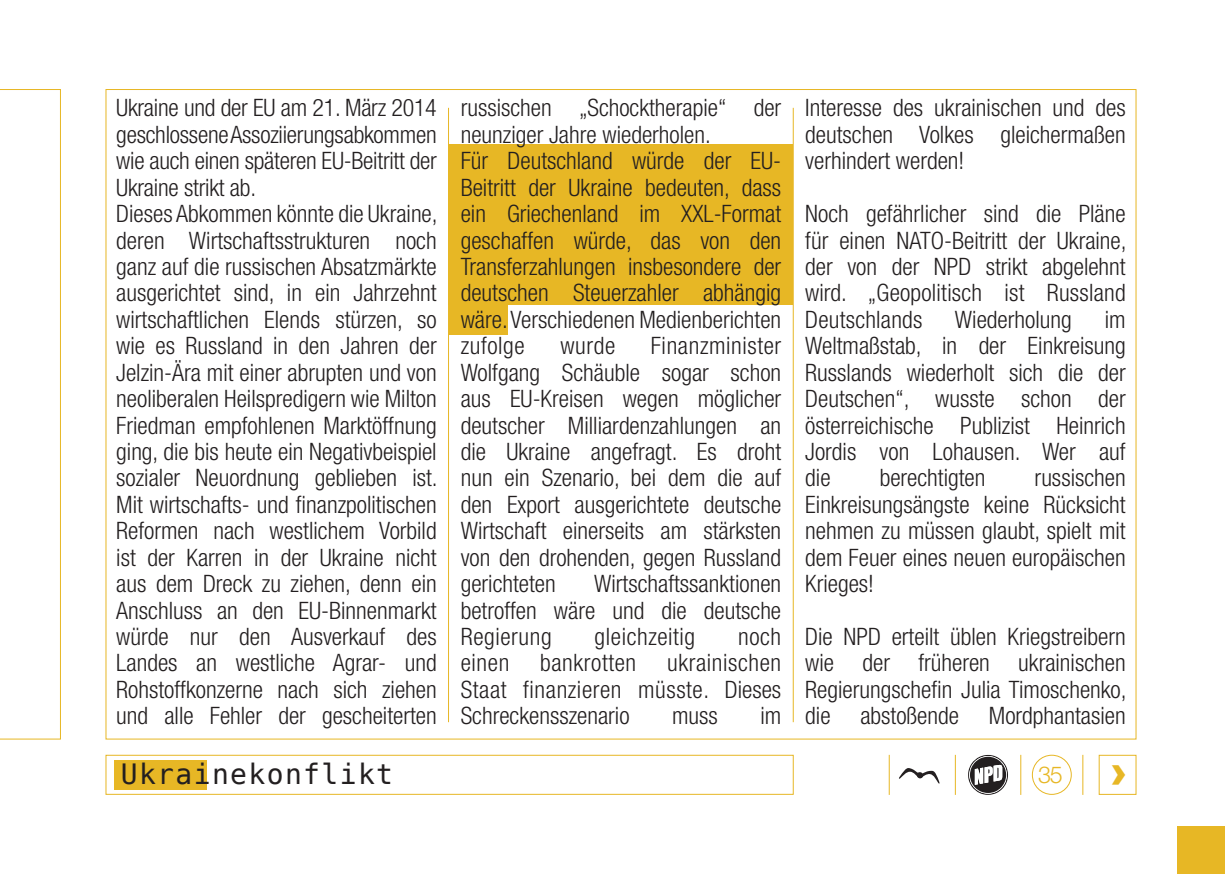
<style>
.page{position:relative;width:1225px;height:874px;background:#fff}
.page>*{position:absolute;margin:0;border:0;box-sizing:border-box;transform-origin:0 0}
.t1{font:28px "DejaVu Sans Mono";letter-spacing:.05em;color:#231f20}
.t2{font:300 condensed 24px/26.4px "Helvetica Neue LT Std";color:#231f20;text-align:justify}
.t3{font:300 condensed 24px "Helvetica Neue LT Std";letter-spacing:.025em;color:#231f20}
.t4{font:300 23.4px "Helvetica Neue LT Std";color:#e7b725}
.s1{font-family:"Arial";font-weight:900;font-size:42.8px}
</style>
<div class="page">
<div style="left:114px;top:759px;width:92px;height:30px;background:#e7b725"></div>
<div style="left:105px;top:754px;width:688px;height:40px;border:1px solid #e7b725"></div>
<div style="left:1032px;top:754px;width:39px;height:40px;border:1px solid #e7b725;border-radius:50%"></div>
<hr style="left:888px;top:754px;width:1px;height:40px;background:#e7b725">
<hr style="left:792px;top:108px;width:1px;height:613px;background:#e7b725">
<hr style="left:448px;top:108px;width:1px;height:613px;background:#e7b725">
<hr style="left:955px;top:754px;width:1px;height:40px;background:#e7b725">
<hr style="left:1020px;top:754px;width:1px;height:40px;background:#e7b725">
<hr style="left:1082px;top:754px;width:1px;height:40px;background:#e7b725">
<svg style="left:968px;top:754px;width:40px;height:40px"></svg>
<svg style="left:899px;top:768px;width:40px;height:15px"></svg>
<div style="left:1177px;top:825px;width:48px;height:48px;background:#e7b725"></div>
<svg style="left:0;top:89px;width:61px;height:650px"></svg>
<div style="left:448px;top:145px;width:344px;height:160px;background:#e7b725"></div>
<div style="left:448px;top:305px;width:59px;height:29px;background:#e7b725"></div>
<p class="t2" style="left:116px;top:94px;width:322px">Ukraine und der EU am 21. März 2014 geschlossene Assoziierungsabkommen wie auch einen späteren EU-Beitritt der Ukraine strikt ab.</p>
<p class="t2" style="left:116px;top:200px;width:323px">Dieses Abkommen könnte die Ukraine, deren Wirtschaftsstrukturen noch ganz auf die russischen Absatzmärkte ausgerichtet sind, in ein Jahrzehnt wirtschaftlichen Elends stürzen, so wie es Russland in den Jahren der Jelzin-Ära mit einer abrupten und von neoliberalen Heilspredigern wie Milton Friedman empfohlenen Marktöffnung ging, die bis heute ein Negativbeispiel sozialer Neuordnung geblieben ist.<br>Mit wirtschafts- und finanzpolitischen Reformen nach westlichem Vorbild ist der Karren in der Ukraine nicht aus dem Dreck zu ziehen, denn ein Anschluss an den EU-Binnenmarkt würde nur den Ausverkauf des Landes an westliche Agrar- und Rohstoffkonzerne nach sich ziehen und alle Fehler der gescheiterten</p>
<p class="t2" style="left:461px;top:94px;width:322px">russischen „Schocktherapie“ der neunziger Jahre wiederholen.</p>
<p class="t2" style="left:461px;top:147px;width:322px">Für Deutschland würde der EU-Beitritt der Ukraine bedeuten, dass ein Griechenland im XXL-Format geschaffen würde, das von den Transferzahlungen insbesondere der deutschen Steuerzahler abhängig wäre. Verschiedenen Medienberichten zufolge</p>
<p class="t2" style="left:461px;top:332px;width:322px;text-indent:190px">Finanzminister Wolfgang Schäuble sogar schon aus EU-Kreisen wegen möglicher deutscher Milliardenzahlungen an die Ukraine angefragt. Es droht nun ein Szenario, bei dem die auf den Export ausgerichtete deutsche Wirtschaft einerseits am stärksten von den drohenden, gegen Russland gerichteten</p>
<p class="t2" style="left:560px;top:332px;width:56px">wurde</p>
<p class="t2" style="left:461px;top:570px;width:322px;text-indent:133px">Wirtschaftssanktionen betroffen wäre und die deutsche Regierung</p>
<p class="t3" style="left:594px;top:622px;width:102px">gleichzeitig</p>
<p class="t2" style="left:738px;top:622px;width:45px">noch</p>
<p class="t2" style="left:461px;top:649px;width:322px;text-indent:206px">ukrainischen Staat finanzieren müsste. Dieses Schreckensszenario</p>
<p class="t2" style="left:461px;top:649px;width:50px">einen</p>
<p class="t3" style="left:540px;top:648px;width:98px">bankrotten</p>
<p class="t2" style="left:672px;top:702px;width:47px">muss</p>
<p class="t2" style="left:760px;top:702px;width:22px">im</p>
<p class="t2" style="left:805px;top:94px;width:322px">Interesse des ukrainischen und des deutschen Volkes gleichermaßen verhindert werden!</p>
<p class="t2" style="left:805px;top:200px;width:323px">Noch gefährlicher sind die Pläne für einen NATO-Beitritt der Ukraine, der von der NPD strikt abgelehnt wird. „Geopolitisch ist Russland Deutschlands</p>
<p class="t2" style="left:805px;top:306px;width:322px;text-indent:300px">im Weltmaßstab, in der Einkreisung Russlands wiederholt sich die der Deutschen“, wusste schon der österreichische Publizist Heinrich Jordis von Lohausen. Wer auf die</p>
<p class="t2" style="left:955px;top:306px;width:118px">Wiederholung</p>
<p class="t2" style="left:805px;top:464px;width:322px;text-indent:229px">russischen Einkreisungsängste keine Rücksicht nehmen zu müssen glaubt, spielt mit dem Feuer eines neuen europäischen Krieges!</p>
<p class="t2" style="left:805px;top:622px;width:323px">Die NPD erteilt üblen Kriegstreibern wie der früheren ukrainischen Regierungschefin Julia Timoschenko, die abstoßende Mordphantasien</p>
<p class="t2" style="left:879px;top:464px;width:107px">berechtigten</p>
<p class="t1" style="left:121px;top:754px;width:274px">Ukrainekonflikt</p>
<p class="t4" style="left:1038px;top:759px;width:89px">35 <span class="s1">›</span></p>
</div>
